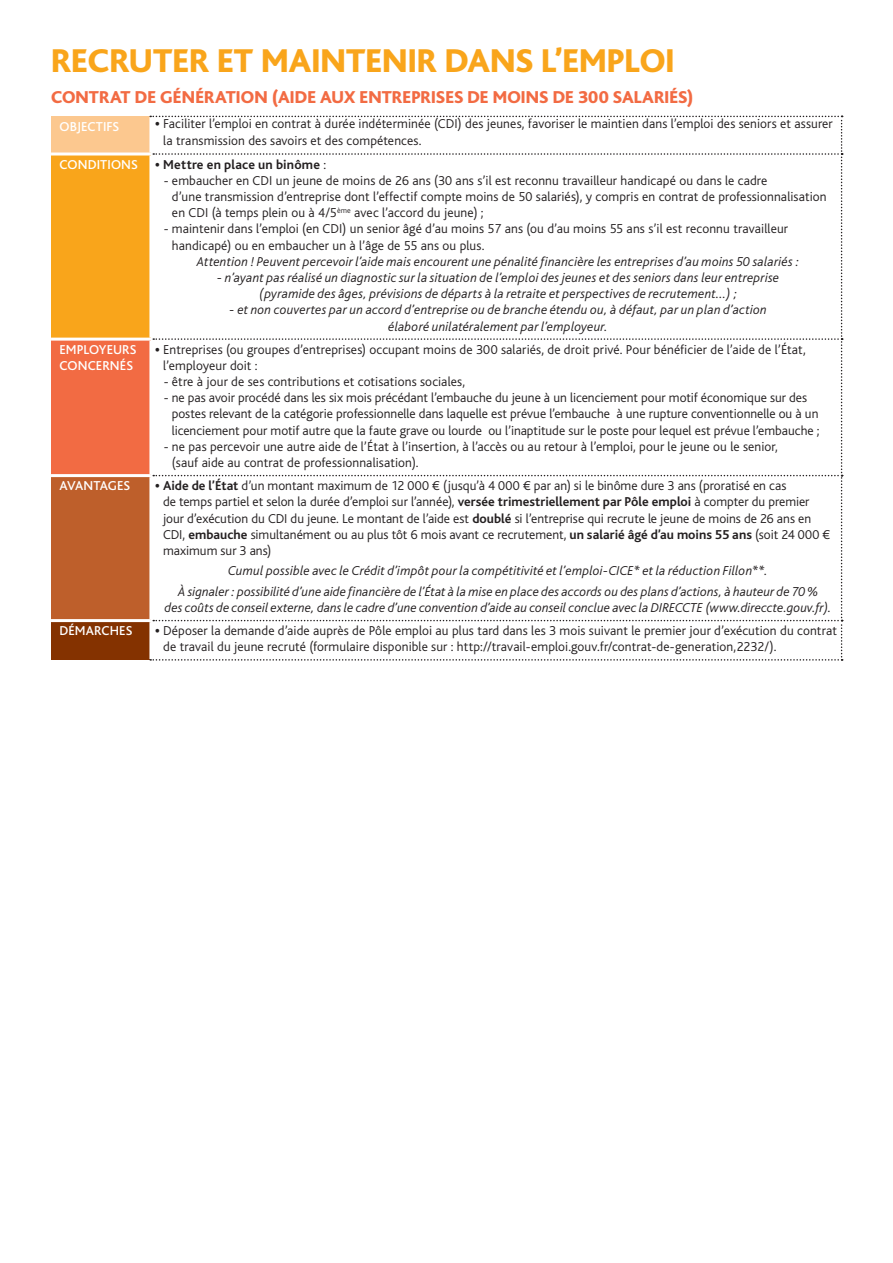
<style>
.page{position:relative;width:893px;height:1263px;background:#fff}
.page>*{position:absolute;margin:0;border:0;box-sizing:border-box;transform-origin:0 0}
.t1{font:800 34.5px "Bliss";color:#f9a51b}
.t2{font:800 18px "Bliss";letter-spacing:.005em;color:#f26b43}
.t3{font:300 13.5px/16.2px "Bliss";letter-spacing:.005em;color:#231f20}
.t4{font:italic 300 13.5px/16.2px "Bliss";letter-spacing:.01em;color:#231f20;text-align:center}
.t5{font:500 13.5px/16.2px "Bliss";letter-spacing:.01em;color:#fff}
.t6{font:700 13.5px "Bliss";letter-spacing:.015em;color:#231f20}
.s1{font-weight:800}
.s2{font-weight:300}
.s3{font-weight:700}
</style>
<div class="page">
<div style="left:51px;top:116px;width:100px;height:38px;background:#fcc88f"></div>
<div style="left:51px;top:154px;width:100px;height:185px;background:#f9a51b"></div>
<div style="left:51px;top:339px;width:100px;height:137px;background:#f26b43"></div>
<div style="left:51px;top:476px;width:100px;height:145px;background:#be5f2b"></div>
<div style="left:51px;top:621px;width:100px;height:39px;background:#843200"></div>
<hr style="left:149px;top:117px;width:3px;height:36px;background:#fff">
<hr style="left:149px;top:156px;width:3px;height:182px;background:#fff">
<hr style="left:149px;top:341px;width:3px;height:133px;background:#fff">
<hr style="left:149px;top:477px;width:3px;height:142px;background:#fff">
<hr style="left:149px;top:622px;width:3px;height:37px;background:#fff">
<hr style="left:51px;top:153px;width:101px;height:3px;background:#fff">
<hr style="left:51px;top:338px;width:101px;height:3px;background:#fff">
<hr style="left:51px;top:474px;width:101px;height:3px;background:#fff">
<hr style="left:51px;top:619px;width:101px;height:3px;background:#fff">
<svg style="left:150px;top:116px;width:693px;height:545px"></svg>
<p class="t1" style="left:51px;top:42px;width:625px">RECRUTER ET MAINTENIR DANS L’EMPLOI</p>
<p class="t2" style="left:51px;top:88px;width:644px">CONTRAT DE GÉNÉRATION (AIDE AUX ENTREPRISES DE MOINS DE 300 SALARIÉS)</p>
<p class="t5" style="left:60px;top:119px;width:61px">OBJECTIFS</p>
<p class="t3" style="left:163px;top:116px;width:671px;text-indent:-8px"><span class="s1">•</span> Faciliter l’emploi en contrat à durée indéterminée (CDI) des jeunes, favoriser le maintien dans l’emploi des seniors et assurer la transmission des savoirs et des compétences.</p>
<p class="t5" style="left:60px;top:156px;width:80px">CONDITIONS</p>
<p class="t6" style="left:155px;top:157px;width:172px"><span class="s1">•</span> Mettre en place un binôme <span class="s2">:</span></p>
<p class="t3" style="left:172px;top:172px;width:656px;text-indent:-8px">- embaucher en CDI un jeune de moins de 26 ans (30 ans s’il est reconnu travailleur handicapé ou dans le cadre<br>d’une transmission d’entreprise dont l’effectif compte moins de 50 salariés), y compris en contrat de professionnalisation en CDI (à temps plein ou à 4/5<sup>ème</sup> avec l’accord du jeune) ;</p>
<p class="t3" style="left:172px;top:221px;width:618px;text-indent:-8px">- maintenir dans l’emploi (en CDI) un senior âgé d’au moins 57 ans (ou d’au moins 55 ans s’il est reconnu travailleur handicapé) ou en embaucher un à l’âge de 55 ans ou plus.</p>
<p class="t4" style="left:197px;top:254px;width:604px">Attention ! Peuvent percevoir l’aide mais encourent une pénalité financière les entreprises d’au moins 50 salariés :</p>
<p class="t4" style="left:217px;top:270px;width:564px">- n’ayant pas réalisé un diagnostic sur la situation de l’emploi des jeunes et des seniors dans leur entreprise (pyramide des âges, prévisions de départs à la retraite et perspectives de recrutement…) ;</p>
<p class="t4" style="left:229px;top:302px;width:539px">- et non couvertes par un accord d’entreprise ou de branche étendu ou, à défaut, par un plan d’action élaboré unilatéralement par l’employeur.</p>
<p class="t5" style="left:60px;top:341px;width:79px">EMPLOYEURS<br>CONCERNÉS</p>
<p class="t3" style="left:163px;top:341px;width:644px;text-indent:-8px"><span class="s1">•</span> Entreprises (ou groupes d’entreprises) occupant moins de 300 salariés, de droit privé. Pour bénéficier de l’aide de l’État, l’employeur doit :</p>
<p class="t3" style="left:164px;top:374px;width:303px">- être à jour de ses contributions et cotisations sociales,</p>
<p class="t3" style="left:172px;top:390px;width:649px;text-indent:-8px">- ne pas avoir procédé dans les six mois précédant l’embauche du jeune à un licenciement pour motif économique sur des postes relevant de la catégorie professionnelle dans laquelle est prévue l’embauche à une rupture conventionnelle ou à un licenciement pour motif autre que la faute grave ou lourde ou l’inaptitude sur le poste pour lequel est prévue l’embauche ;</p>
<p class="t3" style="left:172px;top:439px;width:607px;text-indent:-8px">- ne pas percevoir une autre aide de l’État à l’insertion, à l’accès ou au retour à l’emploi, pour le jeune ou le senior, (sauf aide au contrat de professionnalisation).</p>
<p class="t5" style="left:60px;top:478px;width:72px">AVANTAGES</p>
<p class="t3" style="left:163px;top:478px;width:669px;text-indent:-8px"><span class="s1">•</span> <span class="s3">Aide de l’État</span> d’un montant maximum de 12 000 € (jusqu’à 4 000 € par an) si le binôme dure 3 ans (proratisé en cas<br>de temps partiel et selon la durée d’emploi sur l’année), <span class="s3">versée trimestriellement par Pôle emploi</span> à compter du premier jour d’exécution du CDI du jeune. Le montant de l’aide est <span class="s3">doublé</span> si l’entreprise qui recrute le jeune de moins de 26 ans en CDI, <span class="s3">embauche</span> simultanément ou au plus tôt 6 mois avant ce recrutement, <span class="s3">un salarié âgé d’au moins 55 ans</span> (soit 24 000 € maximum sur 3 ans)</p>
<p class="t4" style="left:228px;top:563px;width:541px">Cumul possible avec le Crédit d’impôt pour la compétitivité et l’emploi-CICE* et la réduction Fillon**.</p>
<p class="t4" style="left:165px;top:584px;width:668px">À signaler : possibilité d’une aide financière de l’État à la mise en place des accords ou des plans d’actions, à hauteur de 70 %<br>des coûts de conseil externe, dans le cadre d’une convention d’aide au conseil conclue avec la DIRECCTE (www.direccte.gouv.fr).</p>
<p class="t5" style="left:60px;top:623px;width:74px">DÉMARCHES</p>
<p class="t3" style="left:163px;top:623px;width:675px;text-indent:-8px"><span class="s1">•</span> Déposer la demande d’aide auprès de Pôle emploi au plus tard dans les 3 mois suivant le premier jour d’exécution du contrat de travail du jeune recruté (formulaire disponible sur : http://travail-emploi.gouv.fr/contrat-de-generation,2232/).</p>
</div>
